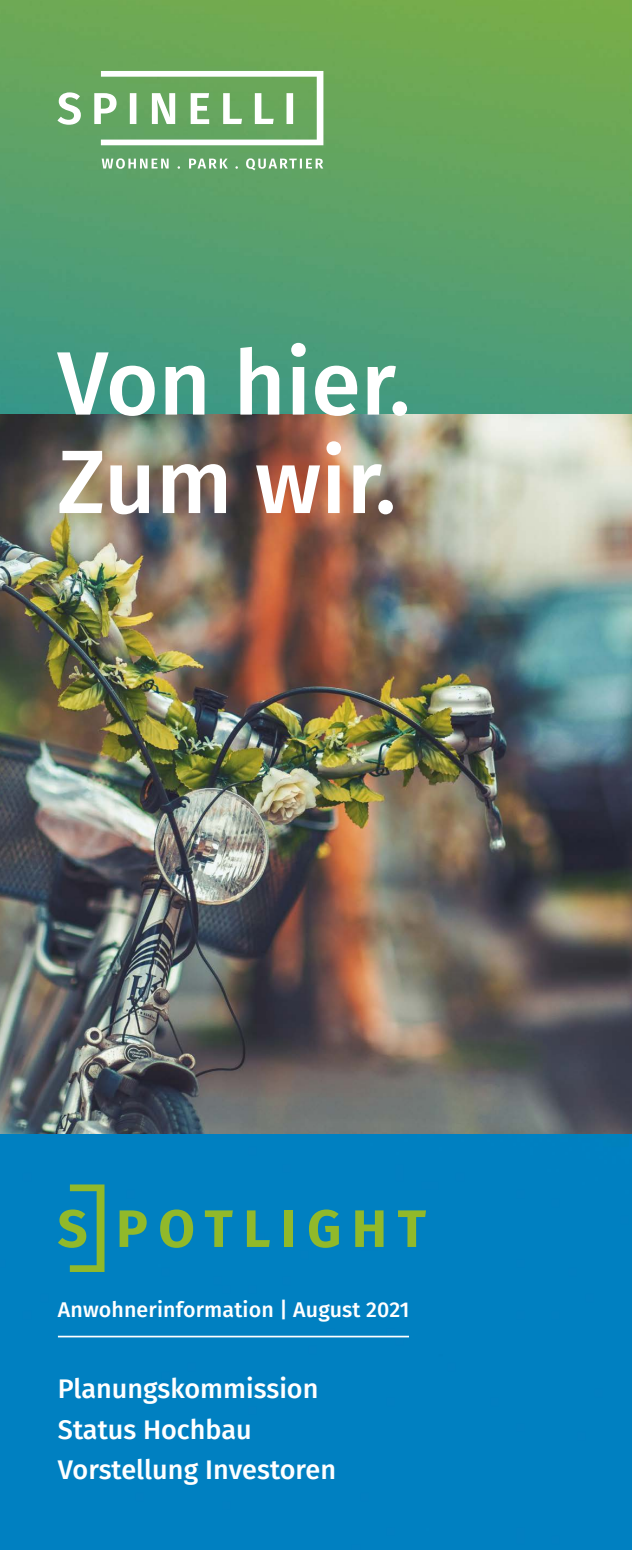
<style>
.page{position:relative;width:632px;height:1550px;background:#fff}
.page>*{position:absolute;margin:0;border:0;box-sizing:border-box;transform-origin:0 0}
.t1{font:500 90px/98.3px "Fira Sans";color:#fff}
.t2{font:500 27px/40.5px "Fira Sans";color:#fff}
.t3{font:500 21.38px "Fira Sans";letter-spacing:.005em;color:#fff}
</style>
<div class="page">
<img style="left:0;top:0;width:631px;height:1550px">
<img style="left:0;top:415px;width:631px;height:718px">
<svg style="left:119px;top:1210px;width:28px;height:37px"></svg>
<svg style="left:160px;top:1209px;width:33px;height:39px"></svg>
<svg style="left:205px;top:1210px;width:28px;height:37px"></svg>
<svg style="left:247px;top:1210px;width:23px;height:37px"></svg>
<div style="left:284px;top:1210px;width:9px;height:37px;background:#91b92a"></div>
<svg style="left:309px;top:1209px;width:30px;height:39px"></svg>
<svg style="left:355px;top:1210px;width:28px;height:37px"></svg>
<svg style="left:398px;top:1210px;width:28px;height:37px"></svg>
<svg style="left:58px;top:1184px;width:46px;height:88px;background:#399685"></svg>
<svg style="left:57px;top:71px;width:266px;height:99px"></svg>
<hr style="left:58px;top:1336px;width:351px;height:1px;background:#fff">
<h1 class="t1" style="left:57px;top:329px;width:354px">Von hier.<br>Zum wir.</h1>
<p class="t3" style="left:58px;top:1292px;width:353px">Anwohnerinformation | August 2021</p>
<p class="t2" style="left:58px;top:1367px;width:279px">Planungskommission<br>Status Hochbau<br>Vorstellung Investoren</p>
</div>
